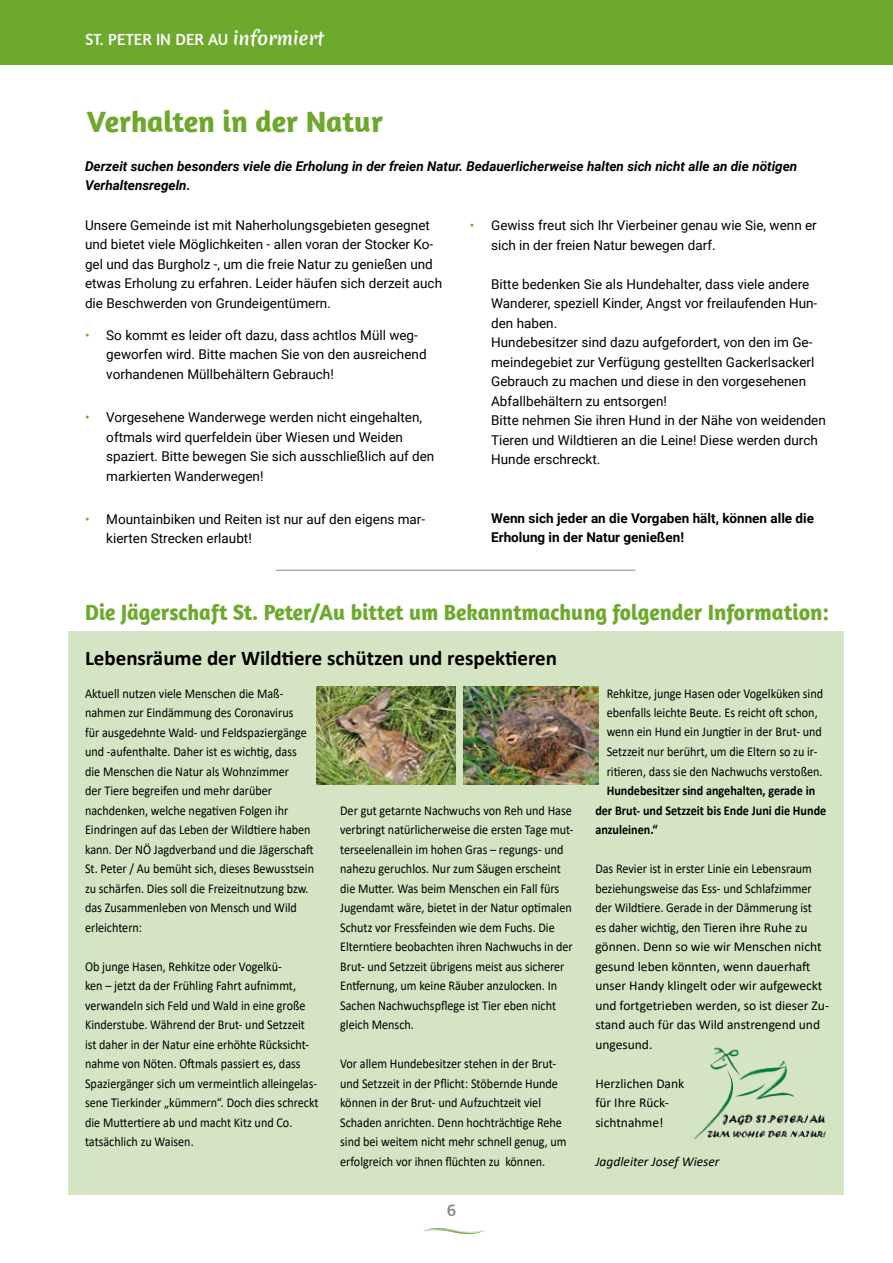
<style>
.page{position:relative;width:893px;height:1263px;background:#fff}
.page>*{position:absolute;margin:0;border:0;box-sizing:border-box;transform-origin:0 0}
.t1{font:700 30px "Amaranth";color:#6da82c}
.t2{font:700 22.5px "Amaranth";color:#6da92c;scale:.96 1}
.t3{font:700 21px "Calibri";color:#000}
.t4{font:18px "Amaranth";color:#898988}
.t5{font:16.5px "Amaranth";color:#fff}
.t6{font:13.5px/19.5px "Calibri";color:#000;scale:.9 1}
.t7{font:13.5px/19.5px "Roboto";color:#000}
.t8{font:italic 700 13.5px/19.5px "Roboto";color:#000}
.t9{font:700 13.5px/19.5px "Calibri";color:#000;scale:.9 1}
.t10{font:700 13.5px/19.5px "Roboto";color:#000}
.t11{font:13.5px/19.5px "Calibri";color:#000}
.t12{font:italic 13.5px "Calibri";color:#000}
.s1{font-family:"Merienda One";font-size:18px}
.s2{color:#6da82c}
</style>
<div class="page">
<div style="left:0;top:0;width:893px;height:64px;background:#6da92c"></div>
<img style="left:423px;top:1228px;width:62px;height:7px">
<hr style="left:276px;top:570px;width:359px;height:1px;background:#898988">
<div style="left:68px;top:631px;width:775px;height:564px;background:#d5e4c2"></div>
<img style="left:694px;top:1047px;width:131px;height:93px">
<img style="left:316px;top:687px;width:140px;height:97px">
<img style="left:463px;top:687px;width:135px;height:97px">
<p class="t5" style="left:85px;top:29px;width:240px">ST. PETER IN DER AU <span class="s1">informiert</span></p>
<h1 class="t1" style="left:87px;top:103px;width:297px">Verhalten in der Natur</h1>
<p class="t8" style="left:85px;top:156px;width:714px">Derzeit suchen besonders viele die Erholung in der freien Natur. Bedauerlicherweise halten sich nicht alle an die nötigen<br>Verhaltensregeln.</p>
<p class="t7" style="left:491px;top:215px;width:327px;text-indent:-21px"><span class="s2">•</span> Gewiss freut sich Ihr Vierbeiner genau wie Sie, wenn er sich in der freien Natur bewegen darf.</p>
<p class="t7" style="left:491px;top:274px;width:336px">Bitte bedenken Sie als Hundehalter, dass viele andere Wanderer, speziell Kinder, Angst vor freilaufenden Hun&shy;den haben.<br>Hundebesitzer sind dazu aufgefordert, von den im Ge&shy;meindegebiet zur Verfügung gestellten Gackerlsackerl Gebrauch zu machen und diese in den vorgesehenen Abfallbehältern zu entsorgen!<br>Bitte nehmen Sie ihren Hund in der Nähe von weidenden Tieren und Wildtieren an die Leine! Diese werden durch Hunde erschreckt.</p>
<p class="t7" style="left:85px;top:214px;width:359px">Unsere Gemeinde ist mit Naherholungsgebieten gesegnet und bietet viele Möglichkeiten - allen voran der Stocker Ko&shy;gel und das Burgholz -, um die freie Natur zu genießen und etwas Erholung zu erfahren. Leider häufen sich derzeit auch die Beschwerden von Grundeigentümern.</p>
<p class="t7" style="left:106px;top:325px;width:322px;text-indent:-21px"><span class="s2">•</span> So kommt es leider oft dazu, dass achtlos Müll weg&shy;geworfen wird. Bitte machen Sie von den ausreichend vorhandenen Müllbehältern Gebrauch!</p>
<p class="t7" style="left:106px;top:407px;width:330px;text-indent:-21px"><span class="s2">•</span> Vorgesehene Wanderwege werden nicht eingehalten, oftmals wird querfeldein über Wiesen und Weiden spaziert. Bitte bewegen Sie sich ausschließlich auf den markierten Wanderwegen!</p>
<p class="t7" style="left:106px;top:509px;width:320px;text-indent:-21px"><span class="s2">•</span> Mountainbiken und Reiten ist nur auf den eigens mar&shy;kierten Strecken erlaubt!</p>
<p class="t10" style="left:491px;top:508px;width:324px">Wenn sich jeder an die Vorgaben hält, können alle die<br>Erholung in der Natur genießen!</p>
<h2 class="t2" style="left:85px;top:598px;width:776px">Die Jägerschaft St. Peter/Au bittet um Bekanntmachung folgender Information:</h2>
<h3 class="t3" style="left:85px;top:643px;width:474px">Lebensräume der Wildtiere schützen und respektieren</h3>
<p class="t6" style="left:85px;top:683px;width:256px">Aktuell nutzen viele Menschen die Maß&shy;nahmen zur Eindämmung des Coronavirus<br>für ausgedehnte Wald- und Feldspaziergänge und -aufenthalte. Daher ist es wichtig, dass die Menschen die Natur als Wohnzimmer<br>der Tiere begreifen und mehr darüber nachdenken, welche negativen Folgen ihr Eindringen auf das Leben der Wildtiere haben kann. Der NÖ Jagdverband und die Jägerschaft St. Peter / Au bemüht sich, dieses Bewusstsein zu schärfen. Dies soll die Freizeitnutzung bzw. das Zusammenleben von Mensch und Wild erleichtern:</p>
<p class="t6" style="left:85px;top:956px;width:261px">Ob junge Hasen, Rehkitze oder Vogelkü-<br>ken – jetzt da der Frühling Fahrt aufnimmt, verwandeln sich Feld und Wald in eine große Kinderstube. Während der Brut- und Setzzeit ist daher in der Natur eine erhöhte Rücksicht&shy;nahme von Nöten. Oftmals passiert es, dass Spaziergänger sich um vermeintlich alleingelas&shy;sene Tierkinder „kümmern“. Doch dies schreckt die Muttertiere ab und macht Kitz und Co. tatsächlich zu Waisen.</p>
<p class="t6" style="left:607px;top:683px;width:242px">Rehkitze, junge Hasen oder Vogelküken sind ebenfalls leichte Beute. Es reicht oft schon, wenn ein Hund ein Jungtier in der Brut- und Setzzeit nur berührt, um die Eltern so zu ir&shy;ritieren, dass sie den Nachwuchs verstoßen.</p>
<p class="t9" style="left:595px;top:781px;width:258px;text-indent:11px">Hundebesitzer sind angehalten, gerade in der Brut- und Setzzeit bis Ende Juni die Hunde anzuleinen.“</p>
<p class="t6" style="left:595px;top:858px;width:261px">Das Revier ist in erster Linie ein Lebensraum beziehungsweise das Ess- und Schlafzimmer der Wildtiere. Gerade in der Dämmerung ist<br>es daher wichtig, den Tieren ihre Ruhe zu gönnen. Denn so wie wir Menschen nicht gesund leben könnten, wenn dauerhaft unser Handy klingelt oder wir aufgeweckt und fortgetrieben werden, so ist dieser Zu&shy;stand auch für das Wild anstrengend und ungesund.</p>
<p class="t11" style="left:595px;top:1073px;width:91px">Herzlichen Dank für Ihre Rück&shy;sichtnahme!</p>
<p class="t12" style="left:595px;top:1152px;width:126px">Jagdleiter Josef Wieser</p>
<p class="t6" style="left:340px;top:800px;width:261px">Der gut getarnte Nachwuchs von Reh und Hase verbringt natürlicherweise die ersten Tage mut&shy;terseelenallein im hohen Gras – regungs- und nahezu geruchlos. Nur zum Säugen erscheint die Mutter. Was beim Menschen ein Fall fürs Jugendamt wäre, bietet in der Natur optimalen Schutz vor Fressfeinden wie dem Fuchs. Die Elterntiere beobachten ihren Nachwuchs in der Brut- und Setzzeit übrigens meist aus sicherer Entfernung, um keine Räuber anzulocken. In Sachen Nachwuchspflege ist Tier eben nicht gleich Mensch.</p>
<p class="t6" style="left:340px;top:1053px;width:253px">Vor allem Hundebesitzer stehen in der Brut&shy;und Setzzeit in der Pflicht: Stöbernde Hunde können in der Brut- und Aufzuchtzeit viel Schaden anrichten. Denn hochträchtige Rehe sind bei weitem nicht mehr schnell genug, um erfolgreich vor ihnen flüchten zu können.</p>
<h3 class="t4" style="left:447px;top:1199px;width:11px">6</h3>
</div>
